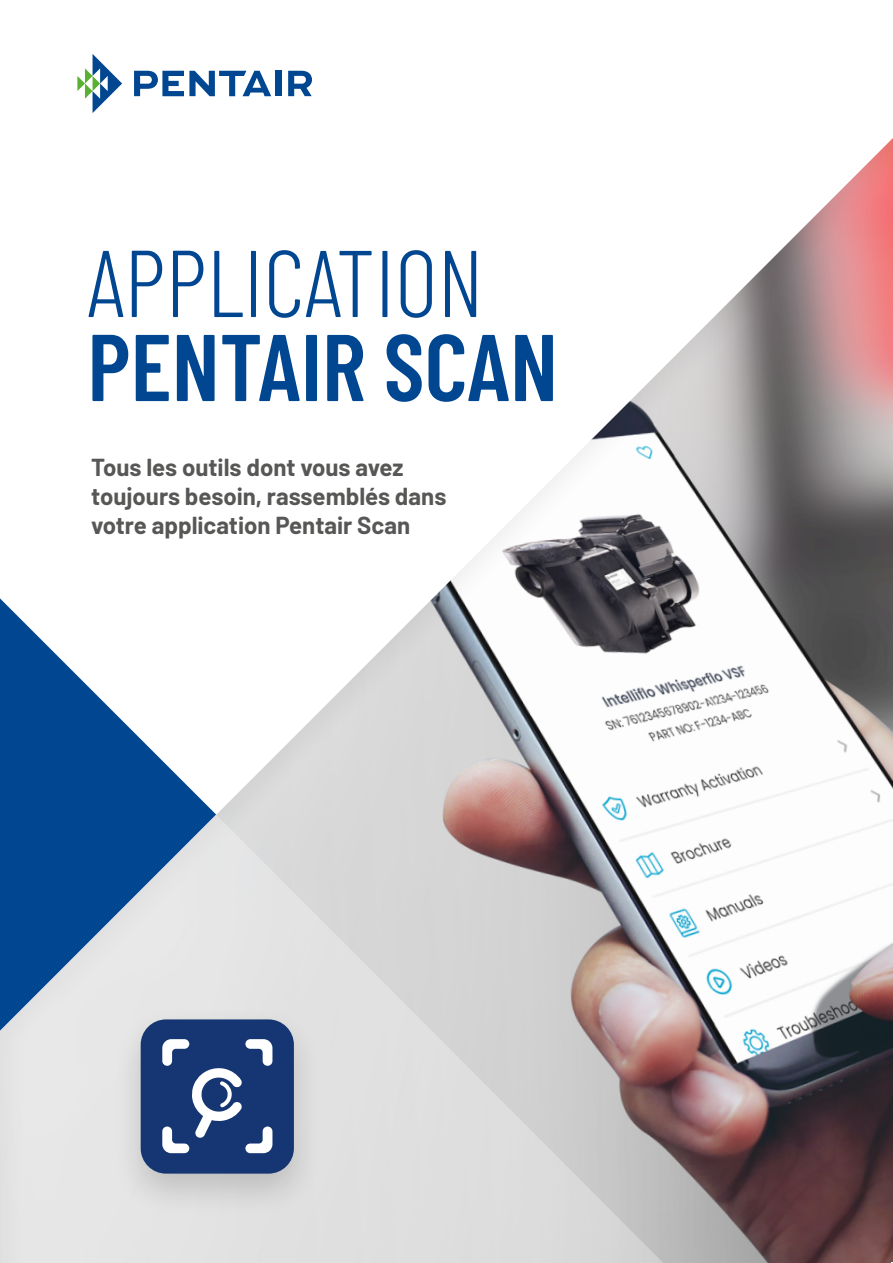
<style>
.page{position:relative;width:893px;height:1263px;background:#fff}
.page>*{position:absolute;margin:0;border:0;box-sizing:border-box;transform-origin:0 0}
.t1{font:300 94.5px "Barlow Condensed";color:#004691}
.t2{font:600 94.5px "Barlow Condensed";color:#004691}
.t3{font:700 24px/28.8px "Barlow";color:#575756}
</style>
<div class="page">
<div style="left:0;top:113px;width:893px;height:1150px;background:#000;opacity:.06"></div>
<svg style="left:77px;top:54px;width:45px;height:59px"></svg>
<svg style="left:134px;top:71px;width:137px;height:25px"></svg>
<div style="left:275px;top:71px;width:6px;height:25px;background:#004691"></div>
<svg style="left:288px;top:71px;width:24px;height:25px"></svg>
<svg style="left:0;top:598px;width:216px;height:216px"></svg>
<svg style="left:0;top:814px;width:663px;height:449px;background:#c0c4cb"></svg>
<div style="left:111px;top:1005px;width:212px;height:213px;background:#000;opacity:.16"></div>
<div style="left:141px;top:1019px;width:153px;height:154px;background:#153672;border-radius:25px"></div>
<svg style="left:162px;top:1039px;width:110px;height:114px"></svg>
<h1 class="t1" style="left:87px;top:216px;width:398px">APPLICATION</h1>
<h1 class="t2" style="left:87px;top:300px;width:472px">PENTAIR SCAN</h1>
<p class="t3" style="left:91px;top:452px;width:357px">Tous les outils dont vous avez toujours besoin, rassemblés dans votre application Pentair Scan</p>
</div>
